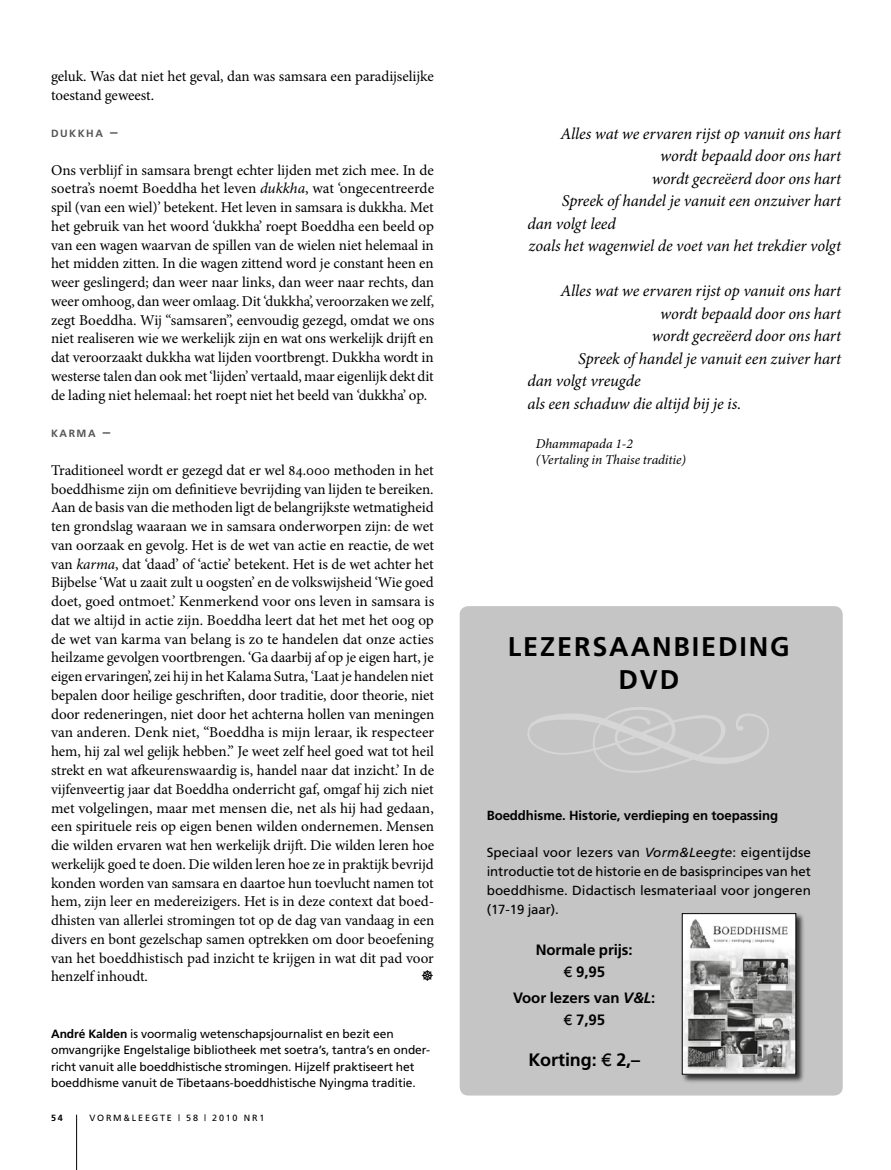
<style>
.page{position:relative;width:891px;height:1170px;background:#fff}
.page>*{position:absolute;margin:0;border:0;box-sizing:border-box;transform-origin:0 0}
.t1{font:700 27px "Frutiger";letter-spacing:.07em;color:#000}
.t2{font:700 18px "Frutiger";color:#000}
.t3{font:italic 16.5px "Minion Pro";letter-spacing:-.005em;color:#000}
.t4{font:15px/18.8px "Minion Pro";letter-spacing:-.005em;color:#000;text-align:justify}
.t5{font:700 15px/22.5px "Frutiger";letter-spacing:-.005em;color:#000;text-align:center}
.t6{font:italic 13.5px/16.2px "Minion Pro";letter-spacing:-.01em;color:#000}
.t7{font:13.2px/18.8px "Frutiger";letter-spacing:.005em;color:#000;text-align:justify}
.t8{font:700 13.2px "Frutiger";letter-spacing:-.005em;color:#000}
.t9{font:12px/16.5px "Frutiger";letter-spacing:-.005em;color:#000}
.t10{font:700 10.5px "Frutiger";letter-spacing:.145em;color:#565655}
.t11{font:9px "Frutiger";letter-spacing:.2em;color:#000}
.t12{font:700 9px "Frutiger";color:#000}
.s1{font-size:15px}
.s2{font-style:italic}
.s3{font-weight:700}
.s4{font-family:"Gill Sans";font-weight:400}
</style>
<div class="page">
<hr style="left:76px;top:1114px;width:1px;height:55px;background:#000">
<div style="left:459px;top:606px;width:383px;height:489px;background:#c6c5c5;border-radius:9px"></div>
<div style="left:680px;top:911px;width:125px;height:173px;background:#000;opacity:.75"></div>
<img style="left:683px;top:915px;width:110px;height:157px">
<div style="left:681px;top:913px;width:114px;height:161px;border:1px solid #000"></div>
<p class="t4" style="left:51px;top:67px;width:384px">geluk. Was dat niet het geval, dan was samsara een paradijselijke toestand geweest.</p>
<p class="t10" style="left:51px;top:127px;width:68px">dukkha <span class="s1">–</span></p>
<p class="t4" style="left:51px;top:160px;width:384px">Ons verblijf in samsara brengt echter lijden met zich mee. In de soetra’s noemt Boeddha het leven <span class="s2">dukkha</span>, wat ‘ongecentreerde spil (van een wiel)’ betekent. Het leven in samsara is dukkha. Met het gebruik van het woord ‘dukkha’ roept Boeddha een beeld op van een wagen waarvan de spillen van de wielen niet helemaal in het midden zitten. In die wagen zittend word je constant heen en weer geslingerd; dan weer naar links, dan weer naar rechts, dan weer omhoog, dan weer omlaag. Dit ‘dukkha’, veroorzaken we zelf, zegt Boeddha. Wij “samsaren”, eenvoudig gezegd, omdat we ons niet realiseren wie we werkelijk zijn en wat ons werkelijk drijft en dat veroorzaakt dukkha wat lijden voortbrengt. Dukkha wordt in westerse talen dan ook met ‘lijden’ vertaald, maar eigenlijk dekt dit de lading niet helemaal: het roept niet het beeld van ‘dukkha’ op.</p>
<p class="t10" style="left:51px;top:427px;width:61px">karma <span class="s1">–</span></p>
<p class="t4" style="left:51px;top:460px;width:384px">Traditioneel wordt er gezegd dat er wel 84.000 methoden in het boeddhisme zijn om definitieve bevrijding van lijden te bereiken.<br>Aan de basis van die methoden ligt de belangrijkste wetmatigheid ten grondslag waaraan we in samsara onderworpen zijn: de wet van oorzaak en gevolg. Het is de wet van actie en reactie, de wet van <span class="s2">karma</span>, dat ‘daad’ of ‘actie’ betekent. Het is de wet achter het Bijbelse ‘Wat u zaait zult u oogsten’ en de volkswijsheid ‘Wie goed doet, goed ontmoet.’ Kenmerkend voor ons leven in samsara is dat we altijd in actie zijn. Boeddha leert dat het met het oog op de wet van karma van belang is zo te handelen dat onze acties heilzame gevolgen voortbrengen. ‘Ga daarbij af op je eigen hart, je eigen ervaringen’, zei hij in het Kalama Sutra, ‘Laat je handelen niet bepalen door heilige geschriften, door traditie, door theorie, niet door redeneringen, niet door het achterna hollen van meningen van anderen. Denk niet, “Boeddha is mijn leraar, ik respecteer hem, hij zal wel gelijk hebben.” Je weet zelf heel goed wat tot heil strekt en wat afkeurenswaardig is, handel naar dat inzicht.’ In de vijfenveertig jaar dat Boeddha onderricht gaf, omgaf hij zich niet met volgelingen, maar met mensen die, net als hij had gedaan, een spirituele reis op eigen benen wilden ondernemen. Mensen die wilden ervaren wat hen werkelijk drijft. Die wilden leren hoe werkelijk goed te doen. Die wilden leren hoe ze in praktijk bevrijd konden worden van samsara en daartoe hun toevlucht namen tot hem, zijn leer en medereizigers. Het is in deze context dat boed&shy;dhisten van allerlei stromingen tot op de dag van vandaag in een divers en bont gezelschap samen optrekken om door beoefening van het boeddhistisch pad inzicht te krijgen in wat dit pad voor henzelf inhoudt.</p>
<p class="t9" style="left:51px;top:1025px;width:380px"><span class="s3">André Kalden</span> is voormalig wetenschapsjournalist en bezit een omvangrijke Engelstalige bibliotheek met soetra’s, tantra’s en onder&shy;richt vanuit alle boeddhistische stromingen. Hijzelf praktiseert het boeddhisme vanuit de Tibetaans-boeddhistische Nyingma traditie.</p>
<p class="t12" style="left:51px;top:1112px;width:13px">54</p>
<p class="t11" style="left:89px;top:1112px;width:176px">vorm&amp;leegte | 58 | 2010 nr1</p>
<p class="t3" style="left:560px;top:122px;width:282px">Alles wat we ervaren rijst op vanuit ons hart</p>
<p class="t3" style="left:659px;top:145px;width:182px">wordt bepaald door ons hart</p>
<p class="t3" style="left:651px;top:167px;width:191px">wordt gecreëerd door ons hart</p>
<p class="t3" style="left:561px;top:190px;width:281px">Spreek of handel je vanuit een onzuiver hart</p>
<p class="t3" style="left:527px;top:212px;width:90px">dan volgt leed</p>
<p class="t3" style="left:528px;top:235px;width:314px">zoals het wagenwiel de voet van het trekdier volgt</p>
<p class="t3" style="left:560px;top:280px;width:282px">Alles wat we ervaren rijst op vanuit ons hart</p>
<p class="t3" style="left:659px;top:302px;width:182px">wordt bepaald door ons hart</p>
<p class="t3" style="left:651px;top:325px;width:191px">wordt gecreëerd door ons hart</p>
<p class="t3" style="left:578px;top:347px;width:264px">Spreek of handel je vanuit een zuiver hart</p>
<p class="t3" style="left:527px;top:370px;width:115px">dan volgt vreugde</p>
<p class="t3" style="left:527px;top:392px;width:215px">als een schaduw die altijd bij je is.</p>
<p class="t6" style="left:535px;top:435px;width:151px">Dhammapada 1-2 (Vertaling in Thaise traditie)</p>
<h1 class="t1" style="left:507px;top:630px;width:200px">LEZERSAANBIEDIN</h1>
<h1 class="t1" style="left:770px;top:630px;width:21px">G</h1>
<h1 class="t1" style="left:618px;top:663px;width:62px">dvd</h1>
<p class="t8" style="left:486px;top:807px;width:293px">Boeddhisme. H istorie, verdieping en toepassing</p>
<p class="t7" style="left:486px;top:843px;width:325px">Speciaal voor lezers van <span class="s2">Vorm&amp;Leegte</span>: eigentijdse introductie tot de historie en de basisprincipes van het boeddhisme. Didactisch lesmateriaal voor jongeren (17-19 jaar).</p>
<p class="t5" style="left:535px;top:938px;width:98px">Normale prijs: <span class="s4">€</span> 9,95</p>
<p class="t5" style="left:513px;top:986px;width:144px">Voor lezers van <span class="s2">V&amp;L</span>: <span class="s4">€</span> 7,95</p>
<p class="t2" style="left:528px;top:1048px;width:113px">Korting: <span class="s4">€</span> 2,–</p>
</div>
